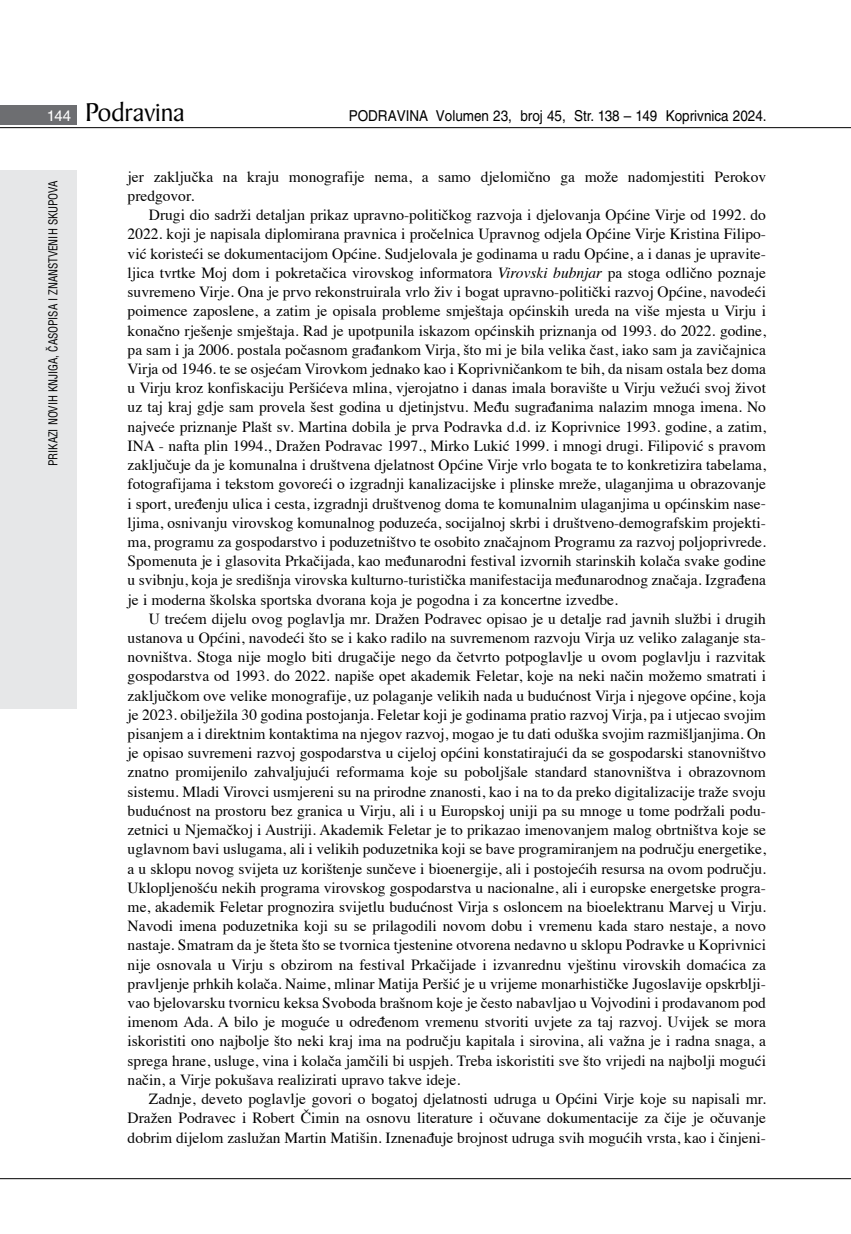
<style>
.page{position:relative;width:851px;height:1234px;background:#fff}
.page>*{position:absolute;margin:0;border:0;box-sizing:border-box;transform-origin:0 0}
.t1{font:27.6px "Baker Signet BT";color:#000}
.t2{font:15.45px/19.2px "Times";color:#000;text-align:justify}
.t3{font:15px "Helvetica LT Skin 29";color:#000;scale:.9 1}
.t4{font:condensed 12px "Helvetica LT Skin 29";letter-spacing:-.005em;color:#000;scale:.95 1}
.s1{font-family:"Helvetica LT Skin 29";font-size:15px;color:#fff}
.s2{font-style:italic}
</style>
<div class="page">
<div style="left:0;top:170px;width:77px;height:538px;background:#e6e7e8"></div>
<div style="left:0;top:105px;width:77px;height:19px;background:#6d6e71"></div>
<hr style="left:0;top:127px;width:850px;height:1px;background:#000">
<hr style="left:0;top:1177px;width:850px;height:1px;background:#000">
<h1 class="t1" style="left:47px;top:95px;width:139px"><span class="s1">144</span> Podravina</h1>
<p class="t3" style="left:348px;top:107px;width:466px">PODRAVINA Volumen 23, broj 45, Str. 138 – 149 Koprivnica 2024.</p>
<p class="t4" style="left:46px;top:466px;width:302px;rotate:-90deg">PRIKAZI NOVIH KNJIGA, ČASOPISA I ZNANSTVENIH SKUPOVA</p>
<p class="t2" style="left:128px;top:166px;width:640px">jer zaključka na kraju monografije nema, a samo djelomično ga može nadomjestiti Perokov predgovor.</p>
<p class="t2" style="left:128px;top:204px;width:639px;text-indent:21px">Drugi dio sadrži detaljan prikaz upravno-političkog razvoja i djelovanja Općine Virje od 1992. do 2022. koji je napisala diplomirana pravnica i pročelnica Upravnog odjela Općine Virje Kristina Filipo&shy;vić koristeći se dokumentacijom Općine. Sudjelovala je godinama u radu Općine, a i danas je upravite&shy;ljica tvrtke Moj dom i pokretačica virovskog informatora <span class="s2">Virovski bubnjar</span> pa stoga odlično poznaje suvremeno Virje. Ona je prvo rekonstruirala vrlo živ i bogat upravno-politički razvoj Općine, navodeći poimence zaposlene, a zatim je opisala probleme smještaja općinskih ureda na više mjesta u Virju i konačno rješenje smještaja. Rad je upotpunila iskazom općinskih priznanja od 1993. do 2022. godine, pa sam i ja 2006. postala počasnom građankom Virja, što mi je bila velika čast, iako sam ja zavičajnica Virja od 1946. te se osjećam Virovkom jednako kao i Koprivničankom te bih, da nisam ostala bez doma u Virju kroz konfiskaciju Peršićeva mlina, vjerojatno i danas imala boravište u Virju vežući svoj život uz taj kraj gdje sam provela šest godina u djetinjstvu. Među sugrađanima nalazim mnoga imena. No najveće priznanje Plašt sv. Martina dobila je prva Podravka d.d. iz Koprivnice 1993. godine, a zatim, INA - nafta plin 1994., Dražen Podravac 1997., Mirko Lukić 1999. i mnogi drugi. Filipović s pravom zaključuje da je komunalna i društvena djelatnost Općine Virje vrlo bogata te to konkretizira tabelama, fotografijama i tekstom govoreći o izgradnji kanalizacijske i plinske mreže, ulaganjima u obrazovanje i sport, uređenju ulica i cesta, izgradnji društvenog doma te komunalnim ulaganjima u općinskim nase&shy;ljima, osnivanju virovskog komunalnog poduzeća, socijalnoj skrbi i društveno-demografskim projekti&shy;ma, programu za gospodarstvo i poduzetništvo te osobito značajnom Programu za razvoj poljoprivrede.<br>Spomenuta je i glasovita Prkačijada, kao međunarodni festival izvornih starinskih kolača svake godine u svibnju, koja je središnja virovska kulturno-turistička manifestacija međunarodnog značaja. Izgrađena je i moderna školska sportska dvorana koja je pogodna i za koncertne izvedbe.</p>
<p class="t2" style="left:128px;top:607px;width:639px;text-indent:21px">U trećem dijelu ovog poglavlja mr. Dražen Podravec opisao je u detalje rad javnih službi i drugih ustanova u Općini, navodeći što se i kako radilo na suvremenom razvoju Virja uz veliko zalaganje sta&shy;novništva. Stoga nije moglo biti drugačije nego da četvrto potpoglavlje u ovom poglavlju i razvitak gospodarstva od 1993. do 2022. napiše opet akademik Feletar, koje na neki način možemo smatrati i zaključkom ove velike monografije, uz polaganje velikih nada u budućnost Virja i njegove općine, koja je 2023. obilježila 30 godina postojanja. Feletar koji je godinama pratio razvoj Virja, pa i utjecao svojim pisanjem a i direktnim kontaktima na njegov razvoj, mogao je tu dati oduška svojim razmišljanjima. On je opisao suvremeni razvoj gospodarstva u cijeloj općini konstatirajući da se gospodarski stanovništvo znatno promijenilo zahvaljujući reformama koje su poboljšale standard stanovništva i obrazovnom sistemu. Mladi Virovci usmjereni su na prirodne znanosti, kao i na to da preko digitalizacije traže svoju budućnost na prostoru bez granica u Virju, ali i u Europskoj uniji pa su mnoge u tome podržali podu&shy;zetnici u Njemačkoj i Austriji. Akademik Feletar je to prikazao imenovanjem malog obrtništva koje se uglavnom bavi uslugama, ali i velikih poduzetnika koji se bave programiranjem na području energetike, a u sklopu novog svijeta uz korištenje sunčeve i bioenergije, ali i postojećih resursa na ovom području.<br>Uklopljenošću nekih programa virovskog gospodarstva u nacionalne, ali i europske energetske progra&shy;me, akademik Feletar prognozira svijetlu budućnost Virja s osloncem na bioelektranu Marvej u Virju.<br>Navodi imena poduzetnika koji su se prilagodili novom dobu i vremenu kada staro nestaje, a novo nastaje. Smatram da je šteta što se tvornica tjestenine otvorena nedavno u sklopu Podravke u Koprivnici nije osnovala u Virju s obzirom na festival Prkačijade i izvanrednu vještinu virovskih domaćica za pravljenje prhkih kolača. Naime, mlinar Matija Peršić je u vrijeme monarhističke Jugoslavije opskrblji&shy;vao bjelovarsku tvornicu keksa Svoboda brašnom koje je često nabavljao u Vojvodini i prodavanom pod imenom Ada. A bilo je moguće u određenom vremenu stvoriti uvjete za taj razvoj. Uvijek se mora iskoristiti ono najbolje što neki kraj ima na području kapitala i sirovina, ali važna je i radna snaga, a sprega hrane, usluge, vina i kolača jamčili bi uspjeh. Treba iskoristiti sve što vrijedi na najbolji mogući način, a Virje pokušava realizirati upravo takve ideje.</p>
<p class="t2" style="left:128px;top:1087px;width:639px;text-indent:21px">Zadnje, deveto poglavlje govori o bogatoj djelatnosti udruga u Općini Virje koje su napisali mr.<br>Dražen Podravec i Robert Čimin na osnovu literature i očuvane dokumentacije za čije je očuvanje dobrim dijelom zaslužan Martin Matišin. Iznenađuje brojnost udruga svih mogućih vrsta, kao i činjeni-</p>
</div>
